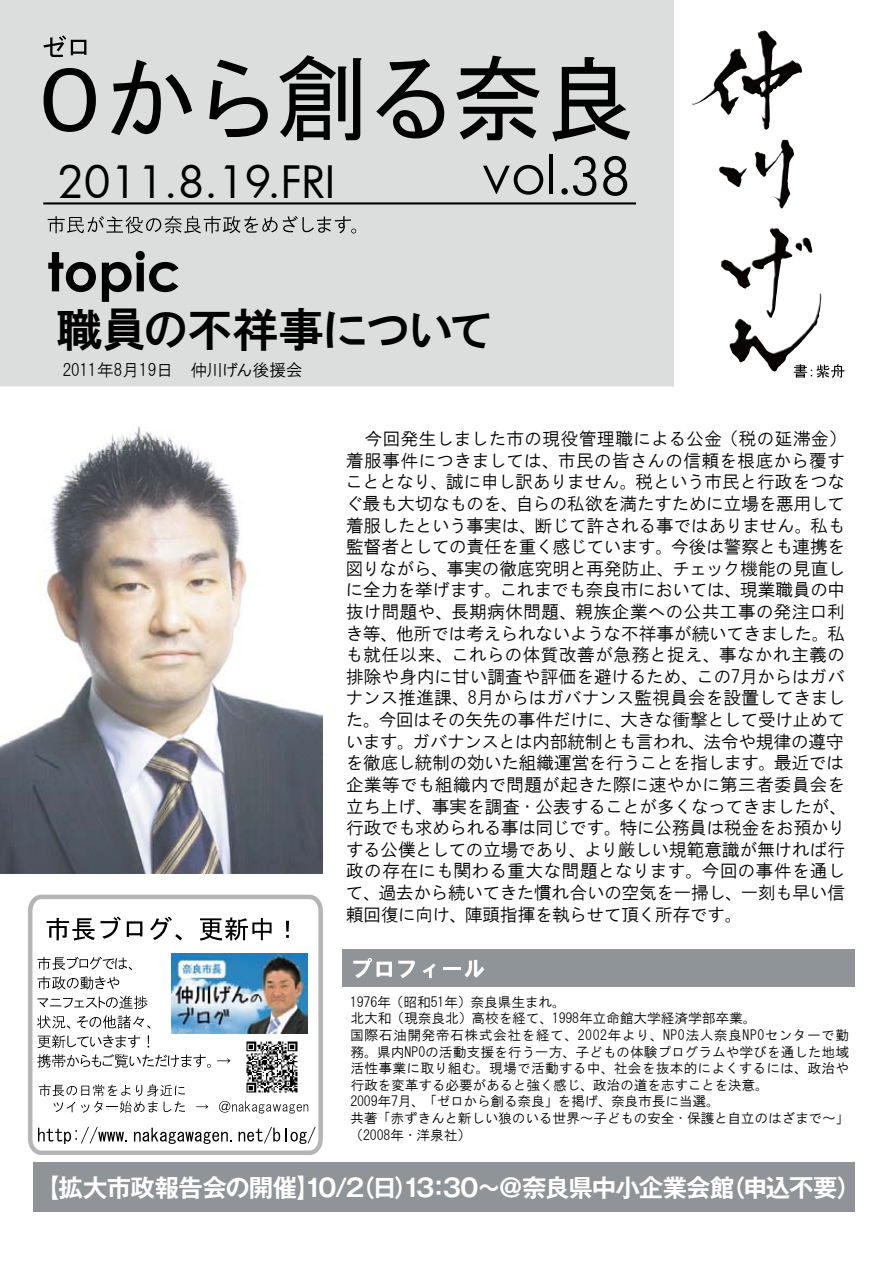
<style>
.page{position:relative;width:893px;height:1263px;background:#fff}
.page>*{position:absolute;margin:0;border:0;box-sizing:border-box;transform-origin:0 0}
.t1{font:51px "Futura";color:#000}
.t2{font:45.75px "HG Gothic E";letter-spacing:-.035em;color:#000}
.t3{font:43.65px "Futura";color:#000}
.t4{font:700 24.45px "Gothic MB101 Pro De";letter-spacing:-.035em;color:#fff}
.t5{font:18px/21.6px "HG Gothic M";letter-spacing:-.03em;color:#000}
.t6{font:16.95px "HG Gothic M";color:#000}
.t7{font:13.8px/16.6px "HG Gothic M";letter-spacing:-.01em;color:#000}
</style>
<div class="page">
<div style="left:0;top:0;width:674px;height:387px;background:#dcdddd"></div>
<svg style="left:44px;top:68px;width:52px;height:64px;background:#858686"></svg>
<svg style="left:111px;top:60px;width:81px;height:75px;background:#9e9f9f"></svg>
<svg style="left:209px;top:60px;width:59px;height:77px;background:#9c9d9d"></svg>
<svg style="left:279px;top:55px;width:83px;height:86px;background:#797a7a"></svg>
<svg style="left:376px;top:59px;width:68px;height:79px;background:#919292"></svg>
<svg style="left:456px;top:56px;width:84px;height:84px;background:#898989"></svg>
<svg style="left:552px;top:57px;width:78px;height:85px;background:#878888"></svg>
<svg style="left:483px;top:165px;width:60px;height:30px;background:#a0a1a1"></svg>
<hr style="left:549px;top:155px;width:4px;height:39px;background:#000">
<svg style="left:561px;top:188px;width:7px;height:7px"></svg>
<hr style="left:43px;top:202px;width:593px;height:2px;background:#000">
<div style="left:34px;top:1163px;width:821px;height:49px;background:#8f9498"></div>
<img style="left:757px;top:30px;width:7px;height:21px">
<svg style="left:48px;top:252px;width:48px;height:40px;background:#7b7c7c"></svg>
<svg style="left:102px;top:251px;width:77px;height:51px;background:#909191"></svg>
<div style="left:342px;top:949px;width:513px;height:37px;background:#8f9498"></div>
<svg style="left:43px;top:35px;width:43px;height:22px"></svg>
<svg style="left:794px;top:364px;width:51px;height:14px"></svg>
<svg style="left:48px;top:216px;width:308px;height:17px;background:#acacac"></svg>
<svg style="left:353px;top:958px;width:39px;height:20px"></svg>
<svg style="left:398px;top:960px;width:17px;height:18px"></svg>
<svg style="left:423px;top:963px;width:13px;height:15px"></svg>
<hr style="left:443px;top:967px;width:17px;height:3px;background:#fff">
<svg style="left:464px;top:960px;width:20px;height:18px"></svg>
<svg style="left:28px;top:894px;width:295px;height:261px"></svg>
<img style="left:172px;top:953px;width:136px;height:80px">
<svg style="left:38px;top:1127px;width:89px;height:17px"></svg>
<svg style="left:134px;top:1128px;width:98px;height:16px"></svg>
<svg style="left:239px;top:1127px;width:77px;height:17px"></svg>
<svg style="left:47px;top:916px;width:74px;height:25px"></svg>
<svg style="left:127px;top:921px;width:15px;height:16px"></svg>
<svg style="left:150px;top:916px;width:32px;height:24px"></svg>
<svg style="left:200px;top:917px;width:72px;height:23px"></svg>
<svg style="left:286px;top:921px;width:3px;height:17px"></svg>
<svg style="left:37px;top:957px;width:95px;height:13px"></svg>
<svg style="left:37px;top:976px;width:82px;height:13px"></svg>
<svg style="left:37px;top:995px;width:110px;height:14px"></svg>
<svg style="left:37px;top:1015px;width:114px;height:33px"></svg>
<svg style="left:37px;top:1054px;width:174px;height:14px"></svg>
<svg style="left:217px;top:1058px;width:13px;height:5px"></svg>
<img style="left:240px;top:1035px;width:63px;height:63px">
<svg style="left:39px;top:1084px;width:146px;height:29px"></svg>
<svg style="left:196px;top:1104px;width:12px;height:5px"></svg>
<svg style="left:219px;top:1101px;width:89px;height:12px"></svg>
<img style="left:0;top:426px;width:323px;height:447px">
<h3 class="t3" style="left:57px;top:153px;width:280px">2011.8.19.FRI</h3>
<h1 class="t1" style="left:569px;top:142px;width:63px">38</h1>
<h2 class="t2" style="left:57px;top:307px;width:439px">職員の不祥事について</h2>
<p class="t6" style="left:63px;top:362px;width:242px">2011年8月19日　仲川げん後援会</p>
<p class="t5" style="left:345px;top:428px;width:504px">　今回発生しました市の現役管理職による公金（税の延滞金）着服事件につきましては、市民の皆さんの信頼を根底から覆すこととなり、誠に申し訳ありません。税という市民と行政をつなぐ最も大切なものを、自らの私欲を満たすために立場を悪用して着服したという事実は、断じて許される事ではありません。私も監督者としての責任を重く感じています。今後は警察とも連携を図りながら、事実の徹底究明と再発防止、チェック機能の見直しに全力を挙げます。これまでも奈良市においては、現業職員の中抜け問題や、長期病休問題、親族企業への公共工事の発注口利き等、他所では考えられないような不祥事が続いてきました。私も就任以来、これらの体質改善が急務と捉え、事なかれ主義の排除や身内に甘い調査や評価を避けるため、この7月からはガバナンス推進課、8月からはガバナンス監視員会を設置してきました。今回はその矢先の事件だけに、大きな衝撃として受け止めています。ガバナンスとは内部統制とも言われ、法令や規律の遵守を徹底し統制の効いた組織運営を行うことを指します。最近では企業等でも組織内で問題が起きた際に速やかに第三者委員会を立ち上げ、事実を調査・公表することが多くなってきましたが、行政でも求められる事は同じです。特に公務員は税金をお預かりする公僕としての立場であり、より厳しい規範意識が無ければ行政の存在にも関わる重大な問題となります。今回の事件を通して、過去から続いてきた慣れ合いの空気を一掃し、一刻も早い信頼回復に向け、陣頭指揮を執らせて頂く所存です。</p>
<p class="t7" style="left:350px;top:993px;width:501px">1976年（昭和51年）奈良県生まれ。<br>北大和（現奈良北）高校を経て、1998年立命館大学経済学部卒業。<br>国際石油開発帝石株式会社を経て、2002年より、NPO法人奈良NPOセンターで勤務。県内NPOの活動支援を行う一方、子どもの体験プログラムや学びを通した地域活性事業に取り組む。現場で活動する中、社会を抜本的によくするには、政治や行政を変革する必要があると強く感じ、政治の道を志すことを決意。<br>2009年7月、「ゼロから創る奈良」を掲げ、奈良市長に当選。<br>共著「赤ずきんと新しい狼のいる世界～子どもの安全・保護と自立のはざまで～」（2008年・洋泉社）</p>
<h3 class="t4" style="left:35px;top:1168px;width:827px">【拡大市政報告会の開催】10/2（日）13：30～＠奈良県中小企業会館（申込不要）</h3>
</div>
